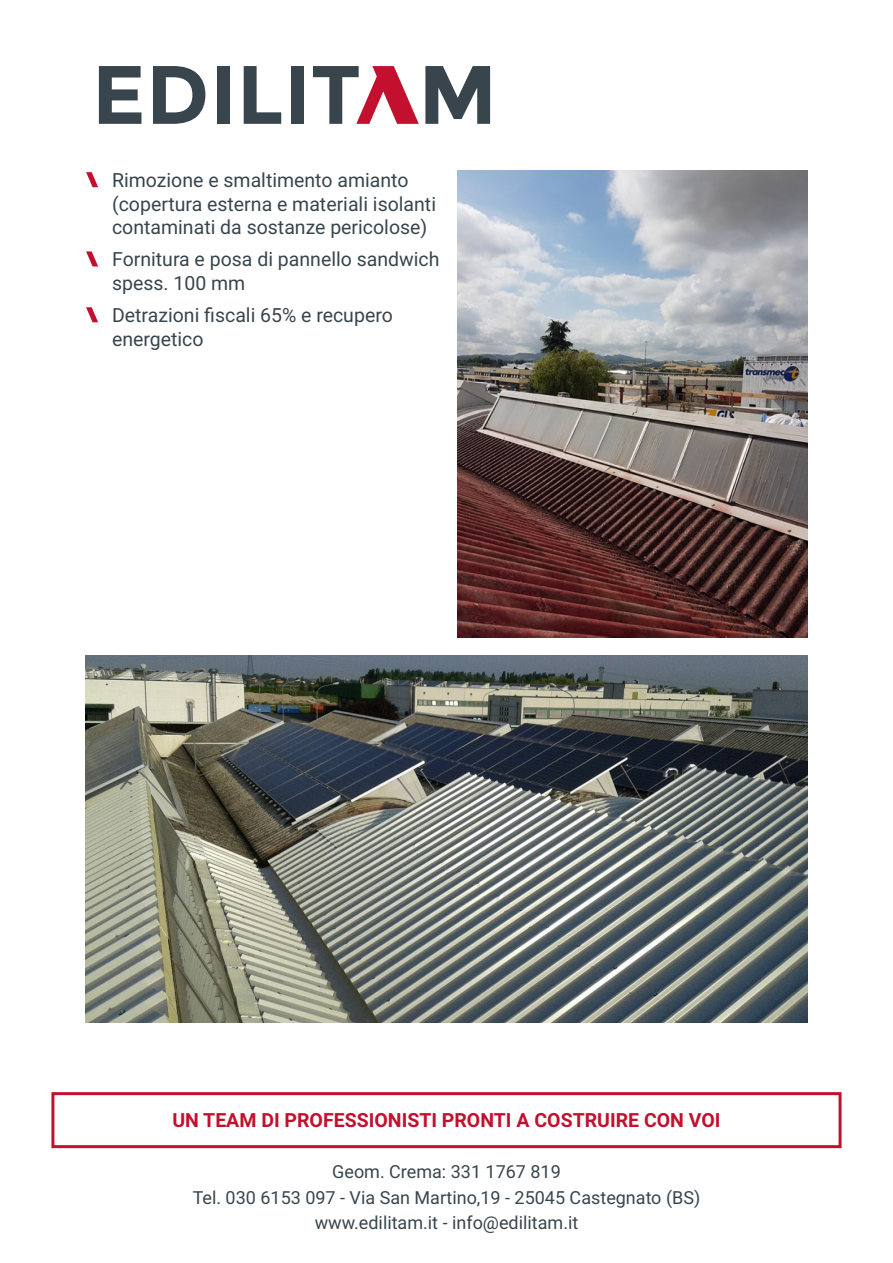
<style>
.page{position:relative;width:893px;height:1263px;background:#fff}
.page>*{position:absolute;margin:0;border:0;box-sizing:border-box;transform-origin:0 0}
.t1{font:19.5px/23.4px "Roboto";color:#38454d}
.t2{font:700 19.5px "Roboto";color:#c3102e}
.t3{font:18px/25.5px "Roboto";color:#38454d;text-align:center}
</style>
<div class="page">
<svg style="left:99px;top:66px;width:42px;height:58px"></svg>
<svg style="left:153px;top:66px;width:52px;height:58px"></svg>
<div style="left:217px;top:66px;width:12px;height:58px;background:#38454d"></div>
<svg style="left:244px;top:66px;width:37px;height:58px"></svg>
<div style="left:291px;top:66px;width:13px;height:58px;background:#38454d"></div>
<svg style="left:425px;top:66px;width:65px;height:58px"></svg>
<svg style="left:313px;top:66px;width:106px;height:58px"></svg>
<div style="left:51px;top:1092px;width:791px;height:56px;border:3px solid #c3102e"></div>
<svg style="left:86px;top:172px;width:12px;height:15px"></svg>
<svg style="left:86px;top:251px;width:12px;height:15px"></svg>
<svg style="left:86px;top:307px;width:12px;height:15px"></svg>
<img style="left:458px;top:171px;width:350px;height:467px">
<img style="left:85px;top:655px;width:723px;height:367px">
<p class="t1" style="left:112px;top:168px;width:325px">Rimozione e smaltimento amianto (copertura esterna e materiali isolanti contaminati da sostanze pericolose)</p>
<p class="t1" style="left:112px;top:247px;width:329px">Fornitura e posa di pannello sandwich spess. 100 mm</p>
<p class="t1" style="left:112px;top:303px;width:282px">Detrazioni fiscali 65% e recupero energetico</p>
<p class="t2" style="left:172px;top:1106px;width:550px">UN TEAM DI PROFESSIONISTI PRONTI A COSTRUIRE CON VOI</p>
<p class="t3" style="left:193px;top:1158px;width:509px">Geom. Crema: 331 1767 819<br>Tel. 030 6153 097 - Via San Martino,19 - 25045 Castegnato (BS) www.edilitam.it - info@edilitam.it</p>
</div>
